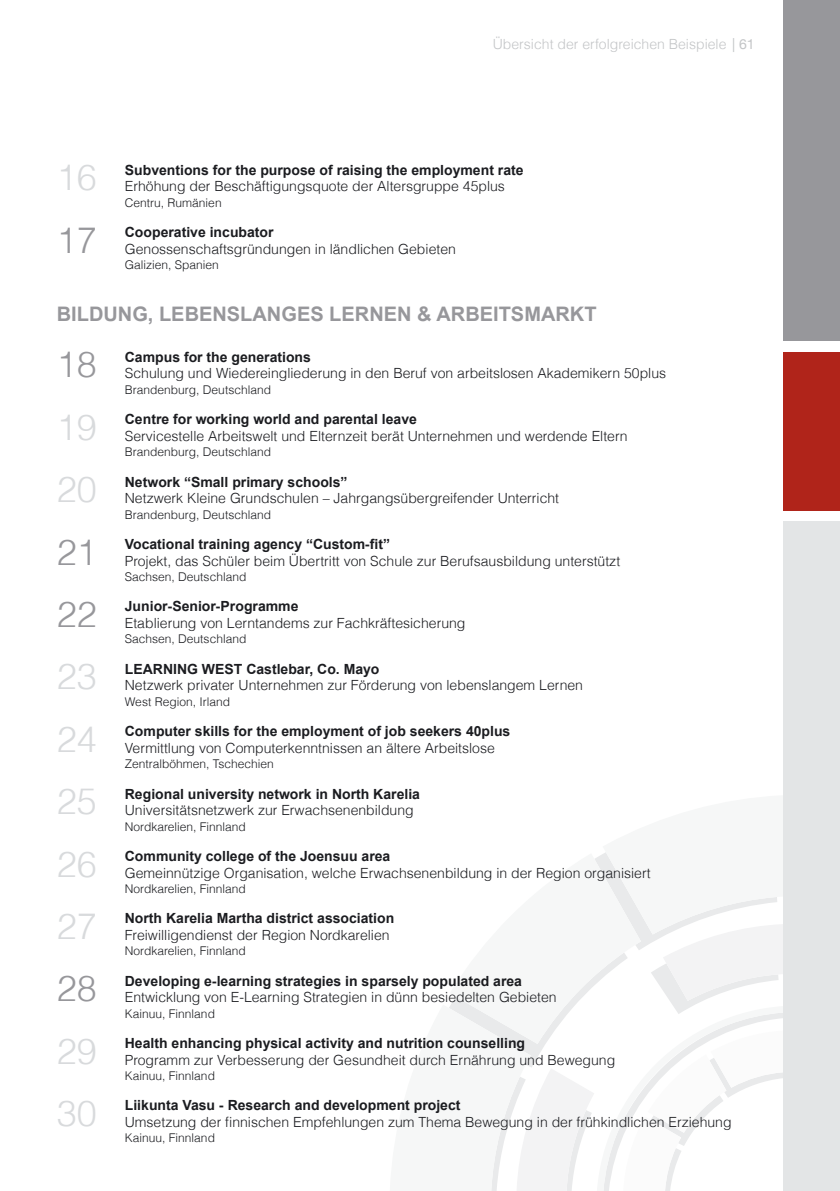
<style>
.page{position:relative;width:840px;height:1191px;background:#fff}
.page>*{position:absolute;margin:0;border:0;box-sizing:border-box;transform-origin:0 0}
.t1{font:300 36px "Helvetica";color:#d8dadc}
.t2{font:300 36px "Helvetica";color:#97979b}
.t3{font:700 20px "Arial";color:#97979b}
.t4{font:300 14px "Helvetica";color:#1b1c20}
.t5{font:700 14px "Arial";color:#1b1c20}
.t6{font:300 14px "Helvetica";color:#c3c5c7}
.t7{font:300 12px "Helvetica";color:#1b1c20}
.s1{font-family:"Helvetica Neue";font-weight:400}
</style>
<div class="page">
<svg style="left:449px;top:852px;width:328px;height:339px;fill:#f6f7f7"></svg>
<svg style="left:516px;top:924px;width:266px;height:267px"></svg>
<div style="left:782px;top:351px;width:57px;height:159px;background:#b0241a"></div>
<div style="left:782px;top:0;width:57px;height:340px;background:#97979b"></div>
<div style="left:782px;top:522px;width:57px;height:669px;background:#e3e5e6"></div>
<p class="t6" style="left:492px;top:39px;width:263px">Übersicht der erfolgreichen Beispiele <span class="s1">| 61</span></p>
<h1 class="t1" style="left:57px;top:163px;width:42px">16</h1>
<h1 class="t2" style="left:57px;top:225px;width:42px">17</h1>
<p class="t5" style="left:125px;top:162px;width:400px">Subventions for the purpose of raising the employment rate</p>
<p class="t4" style="left:125px;top:180px;width:381px">Erhöhung der Beschäftigungsquote der Altersgruppe 45plus</p>
<p class="t7" style="left:125px;top:197px;width:98px">Centru, Rumänien</p>
<p class="t5" style="left:125px;top:224px;width:150px">Cooperative incubator</p>
<p class="t4" style="left:125px;top:243px;width:332px">Genossenschaftsgründungen in ländlichen Gebieten</p>
<p class="t7" style="left:125px;top:260px;width:96px">Galizien, Spanien</p>
<h2 class="t3" style="left:57px;top:303px;width:541px">BILDUNG, LEBENSLANGES LERNEN &amp; ARBEITSMARKT</h2>
<h1 class="t2" style="left:57px;top:350px;width:42px">18</h1>
<p class="t5" style="left:125px;top:349px;width:187px">Campus for the generations</p>
<p class="t4" style="left:125px;top:368px;width:542px">Schulung und Wiedereingliederung in den Beruf von arbeitslosen Akademikern 50plus</p>
<p class="t7" style="left:125px;top:384px;width:148px">Brandenburg, Deutschland</p>
<h1 class="t1" style="left:57px;top:412px;width:42px">19</h1>
<p class="t5" style="left:125px;top:411px;width:293px">Centre for working world and parental leave</p>
<p class="t4" style="left:125px;top:430px;width:504px">Servicestelle Arbeitswelt und Elternzeit berät Unternehmen und werdende Eltern</p>
<p class="t7" style="left:125px;top:447px;width:148px">Brandenburg, Deutschland</p>
<h1 class="t1" style="left:57px;top:474px;width:42px">20</h1>
<p class="t5" style="left:125px;top:474px;width:224px">Network “Small primary schools”</p>
<p class="t4" style="left:125px;top:492px;width:435px">Netzwerk Kleine Grundschulen – Jahrgangsübergreifender Unterricht</p>
<p class="t7" style="left:125px;top:509px;width:148px">Brandenburg, Deutschland</p>
<h1 class="t2" style="left:57px;top:537px;width:42px">21</h1>
<p class="t5" style="left:125px;top:536px;width:267px">Vocational training agency “Custom-fit”</p>
<p class="t4" style="left:125px;top:555px;width:496px">Projekt, das Schüler beim Übertritt von Schule zur Berufsausbildung unterstützt</p>
<p class="t7" style="left:125px;top:572px;width:123px">Sachsen, Deutschland</p>
<h1 class="t2" style="left:57px;top:599px;width:42px">22</h1>
<p class="t5" style="left:125px;top:598px;width:175px">Junior-Senior-Programme</p>
<p class="t4" style="left:125px;top:617px;width:342px">Etablierung von Lerntandems zur Fachkräftesicherung</p>
<p class="t7" style="left:125px;top:634px;width:123px">Sachsen, Deutschland</p>
<h1 class="t1" style="left:57px;top:661px;width:42px">23</h1>
<p class="t5" style="left:125px;top:661px;width:256px">LEARNING WEST Castlebar, Co. Mayo</p>
<p class="t4" style="left:125px;top:679px;width:459px">Netzwerk privater Unternehmen zur Förderung von lebenslangem Lernen</p>
<p class="t7" style="left:125px;top:696px;width:107px">West Region, Irland</p>
<h1 class="t1" style="left:57px;top:724px;width:42px">24</h1>
<p class="t5" style="left:125px;top:723px;width:387px">Computer skills for the employment of job seekers 40plus</p>
<p class="t4" style="left:125px;top:742px;width:371px">Vermittlung von Computerkenntnissen an ältere Arbeitslose</p>
<p class="t7" style="left:125px;top:759px;width:150px">Zentralböhmen, Tschechien</p>
<h1 class="t1" style="left:57px;top:786px;width:42px">25</h1>
<p class="t5" style="left:125px;top:786px;width:296px">Regional university network in North Karelia</p>
<p class="t4" style="left:125px;top:804px;width:290px">Universitätsnetzwerk zur Erwachsenenbildung</p>
<p class="t7" style="left:125px;top:821px;width:122px">Nordkarelien, Finnland</p>
<h1 class="t1" style="left:57px;top:849px;width:42px">26</h1>
<p class="t5" style="left:125px;top:848px;width:267px">Community college of the Joensuu area</p>
<p class="t4" style="left:125px;top:866px;width:527px">Gemeinnützige Organisation, welche Erwachsenenbildung in der Region organisiert</p>
<p class="t7" style="left:125px;top:883px;width:122px">Nordkarelien, Finnland</p>
<h1 class="t1" style="left:57px;top:911px;width:42px">27</h1>
<p class="t5" style="left:125px;top:910px;width:271px">North Karelia Martha district association</p>
<p class="t4" style="left:125px;top:929px;width:266px">Freiwilligendienst der Region Nordkarelien</p>
<p class="t7" style="left:125px;top:946px;width:122px">Nordkarelien, Finnland</p>
<h1 class="t2" style="left:57px;top:973px;width:42px">28</h1>
<p class="t5" style="left:125px;top:973px;width:398px">Developing e-learning strategies in sparsely populated area</p>
<p class="t4" style="left:125px;top:991px;width:433px">Entwicklung von E-Learning Strategien in dünn besiedelten Gebieten</p>
<p class="t7" style="left:125px;top:1008px;width:92px">Kainuu, Finnland</p>
<h1 class="t1" style="left:57px;top:1036px;width:42px">29</h1>
<p class="t5" style="left:125px;top:1035px;width:401px">Health enhancing physical activity and nutrition counselling</p>
<p class="t4" style="left:125px;top:1054px;width:491px">Programm zur Verbesserung der Gesundheit durch Ernährung und Bewegung</p>
<p class="t7" style="left:125px;top:1070px;width:92px">Kainuu, Finnland</p>
<h1 class="t1" style="left:57px;top:1098px;width:42px">30</h1>
<p class="t5" style="left:125px;top:1097px;width:337px">Liikunta Vasu - Research and development project</p>
<p class="t4" style="left:125px;top:1116px;width:608px">Umsetzung der finnischen Empfehlungen zum Thema Bewegung in der frühkindlichen Erziehung</p>
<p class="t7" style="left:125px;top:1133px;width:92px">Kainuu, Finnland</p>
</div>
